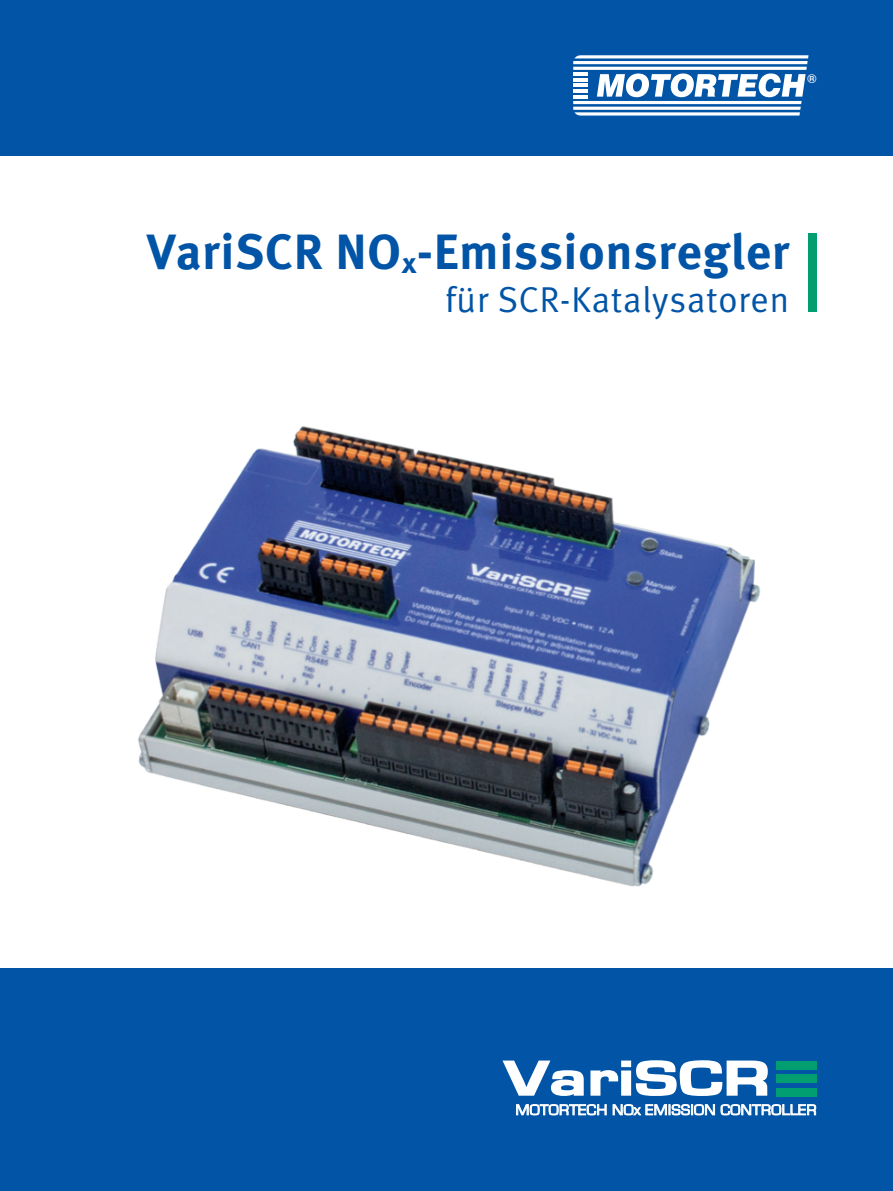
<style>
.page{position:relative;width:893px;height:1191px;background:#fff}
.page>*{position:absolute;margin:0;border:0;box-sizing:border-box;transform-origin:0 0}
.t1{font:700 49.8px "Eurostile";letter-spacing:.005em;color:#fff;scale:1.45 1}
.t2{font:700 49.5px "Meta Pro";letter-spacing:.01em;color:#0154a6}
.t3{font:36px "Meta Pro Norm";letter-spacing:.01em;color:#0154a6}
.t4{font:15.3px "Eurostile";letter-spacing:.025em;color:#fff;scale:1.05 1}
.t5{font:700 12.9px "Eurostile";color:#fff}
</style>
<div class="page">
<div style="left:0;top:0;width:893px;height:156px;background:#0154a6"></div>
<hr style="left:573px;top:67px;width:234px;height:3px;background:#fff">
<svg style="left:573px;top:55px;width:235px;height:9px"></svg>
<hr style="left:573px;top:72px;width:15px;height:4px;background:#fff">
<svg style="left:573px;top:73px;width:233px;height:43px"></svg>
<img style="left:138px;top:426px;width:622px;height:461px">
<div style="left:0;top:968px;width:893px;height:223px;background:#0154a6"></div>
<svg style="left:502px;top:1060px;width:314px;height:56px"></svg>
<div style="left:808px;top:233px;width:8px;height:79px;background:#009e71"></div>
<p class="t5" style="left:807px;top:71px;width:11px">®</p>
<p class="t2" style="left:147px;top:213px;width:644px">VariSCR NO<sub>x</sub>-Emissionsregler</p>
<p class="t3" style="left:445px;top:272px;width:346px">für SCR-Katalysatoren</p>
<p class="t1" style="left:504px;top:1051px;width:185px">VariSCR</p>
<p class="t4" style="left:516px;top:1101px;width:288px">MOTORTECH NOx EMISSION CONTROLLER</p>
</div>
